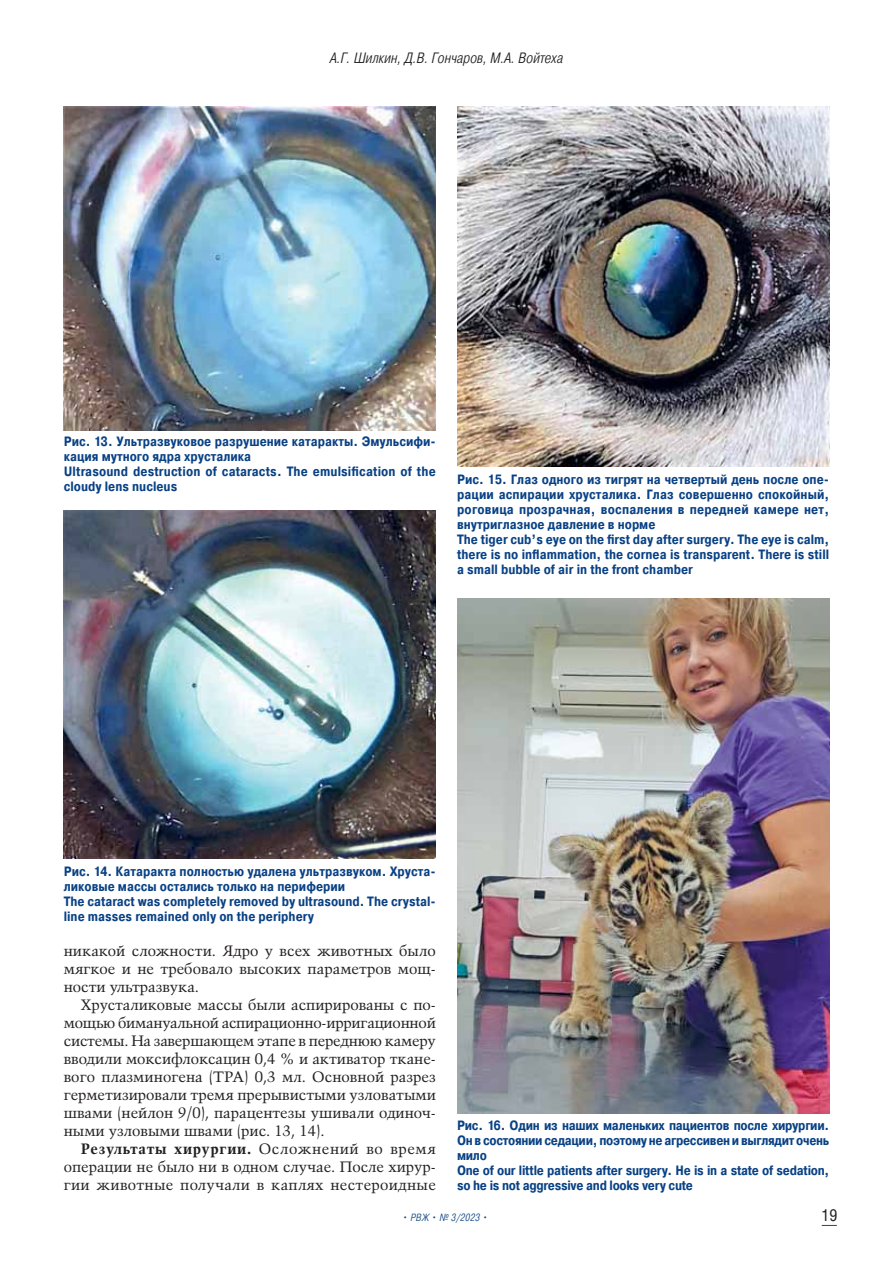
<style>
.page{position:relative;width:893px;height:1263px;background:#fff}
.page>*{position:absolute;margin:0;border:0;box-sizing:border-box;transform-origin:0 0}
.t1{font:16.5px "Helios Cond";color:#231f20}
.t2{font:15px/18px "Talisman";color:#231f20;text-align:justify}
.t3{font:italic 300 15px "Pragmatica Cond";color:#231f20}
.t4{font:700 13.5px/15px "Pragmatica Cond";color:#094185}
.t5{font:700 13.5px/15px "Pragmatica Cond";letter-spacing:-.02em;color:#094185}
.t6{font:italic 300 10.5px "Pragmatica Cond";letter-spacing:.02em;color:#134a85}
.s1{font-weight:700}
</style>
<div class="page">
<svg style="left:822px;top:1225px;width:15px;height:1px"></svg>
<img style="left:64px;top:107px;width:372px;height:324px">
<img style="left:64px;top:511px;width:372px;height:348px">
<img style="left:457px;top:106px;width:372px;height:360px">
<img style="left:457px;top:599px;width:372px;height:514px">
<p class="t3" style="left:330px;top:53px;width:235px">А.Г. Шилкин, Д.В. Гончаров, М.А. Войтеха</p>
<p class="t4" style="left:64px;top:436px;width:374px">Рис. 13. Ультразвуковое разрушение катаракты. Эмульсифи&shy;кация мутного ядра хрусталика<br>Ultrasound destruction of cataracts. The emulsification of the cloudy lens nucleus</p>
<p class="t4" style="left:457px;top:474px;width:374px">Рис. 15. Глаз одного из тигрят на четвертый день после опе&shy;рации аспирации хрусталика. Глаз совершенно спокойный, роговица прозрачная, воспаления в передней камере нет, внутриглазное давление в норме<br>The tiger cub’s eye on the first day after surgery. The eye is calm, there is no inflammation, the cornea is transparent. There is still a small bubble of air in the front chamber</p>
<p class="t4" style="left:64px;top:865px;width:374px">Рис. 14. Катаракта полностью удалена ультразвуком. Хруста&shy;ликовые массы остались только на периферии<br>The cataract was completely removed by ultrasound. The crystal&shy;line masses remained only on the periphery</p>
<p class="t2" style="left:64px;top:942px;width:374px">никакой сложности. Ядро у всех животных было мягкое и не требовало высоких параметров мощ&shy;ности ультразвука.</p>
<p class="t2" style="left:64px;top:996px;width:374px;text-indent:17px">Хрусталиковые массы были аспирированы с по&shy;мощью бимануальной аспирационно-ирригационной системы. На завершающем этапе в переднюю камеру вводили моксифлоксацин 0,4 % и активатор ткане&shy;вого плазминогена (TPA) 0,3 мл. Основной разрез герметизировали тремя прерывистыми узловатыми швами (нейлон 9/0), парацентезы ушивали одиноч&shy;ными узловыми швами (рис. 13, 14).</p>
<p class="t2" style="left:64px;top:1140px;width:374px;text-indent:17px"><span class="s1">Результаты хирургии.</span> Осложнений во время операции не было ни в одном случае. После хирур&shy;гии животные получали в каплях нестероидные</p>
<p class="t5" style="left:457px;top:1120px;width:374px">Рис. 16. Один из наших маленьких пациентов после хирургии.<br>Он в состоянии седации, поэтому не агрессивен и выглядит очень мило<br>One of our little patients after surgery. He is in a state of sedation, so he is not aggressive and looks very cute</p>
<p class="t6" style="left:403px;top:1213px;width:86px">• РВЖ • № 3/2023 •</p>
<p class="t1" style="left:821px;top:1208px;width:17px">19</p>
</div>
